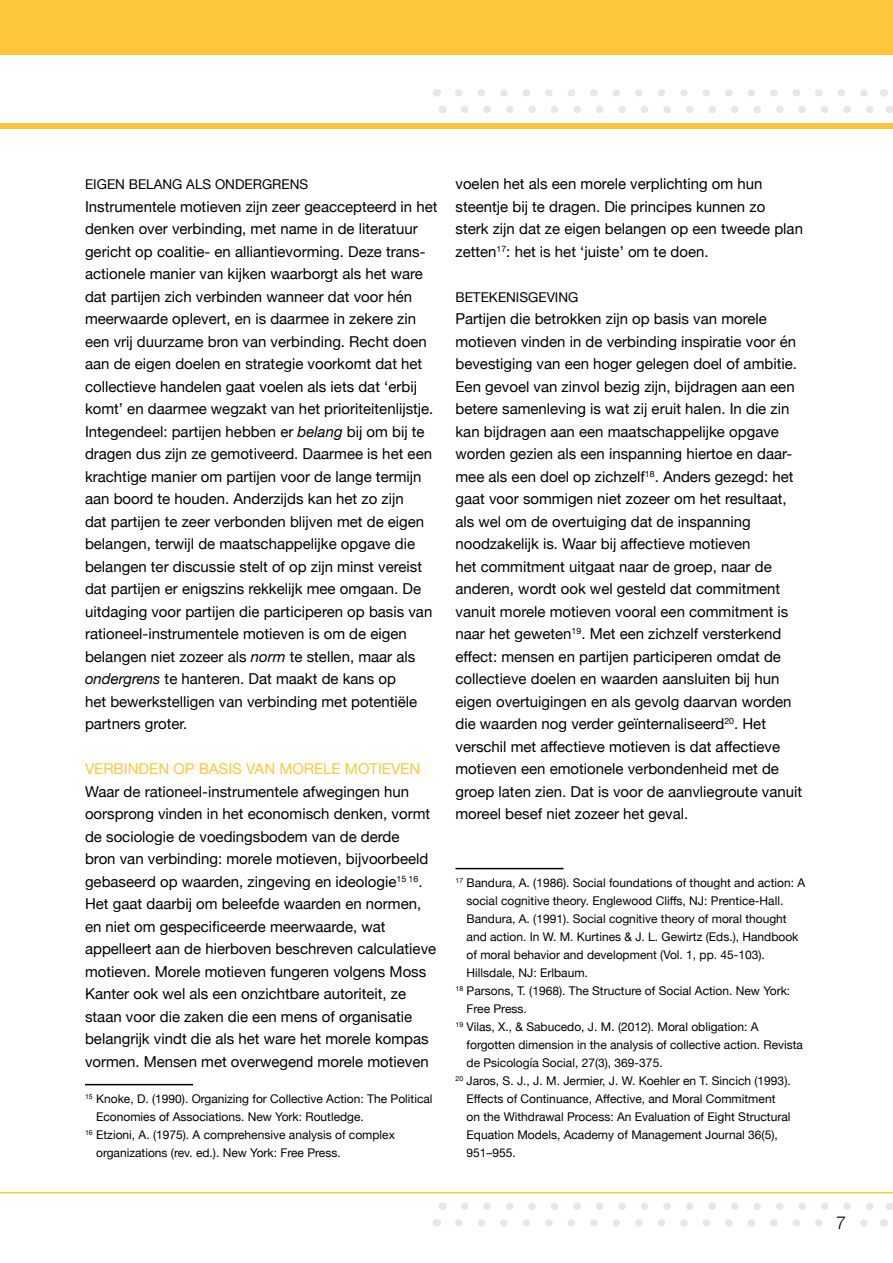
<style>
.page{position:relative;width:893px;height:1263px;background:#fff}
.page>*{position:absolute;margin:0;border:0;box-sizing:border-box;transform-origin:0 0}
.t1{font:300 18px "Helvetica Neue";color:#000}
.t2{font:15px/22.5px "Helvetica Neue";color:#000}
.t3{font:15px "Helvetica Neue";color:#fec73b}
.t4{font:13.5px "Helvetica Neue";color:#000}
.t5{font:12px "Helvetica Neue";color:#000}
.s1{font-style:italic}
</style>
<div class="page">
<svg style="left:465px;top:1202px;width:409px;height:8px"></svg>
<svg style="left:459px;top:1219px;width:409px;height:7px"></svg>
<svg style="left:465px;top:106px;width:409px;height:7px"></svg>
<svg style="left:459px;top:89px;width:409px;height:8px"></svg>
<div style="left:0;top:0;width:893px;height:54px;background:#fec73b"></div>
<div style="left:0;top:123px;width:893px;height:6px;background:#fec73b"></div>
<hr style="left:0;top:1192px;width:893px;height:1px;background:#fec73b">
<div style="left:829px;top:1211px;width:21px;height:26px;background:#fff;border-radius:50%"></div>
<hr style="left:85px;top:1084px;width:108px;height:1px;background:#000">
<hr style="left:455px;top:868px;width:108px;height:1px;background:#000">
<p class="t4" style="left:85px;top:174px;width:225px">EIGEN BELANG ALS ONDERGRENS</p>
<p class="t2" style="left:85px;top:196px;width:354px">Instrumentele motieven zijn zeer geaccepteerd in het denken over verbinding, met name in de literatuur gericht op coalitie- en alliantievorming. Deze trans&shy;actionele manier van kijken waarborgt als het ware dat partijen zich verbinden wanneer dat voor hén meerwaarde oplevert, en is daarmee in zekere zin een vrij duurzame bron van verbinding. Recht doen aan de eigen doelen en strategie voorkomt dat het collectieve handelen gaat voelen als iets dat ‘erbij komt’ en daarmee wegzakt van het prioriteitenlijstje.<br>Integendeel: partijen hebben er <span class="s1">belang</span> bij om bij te dragen dus zijn ze gemotiveerd. Daarmee is het een krachtige manier om partijen voor de lange termijn aan boord te houden. Anderzijds kan het zo zijn<br>dat partijen te zeer verbonden blijven met de eigen belangen, terwijl de maatschappelijke opgave die belangen ter discussie stelt of op zijn minst vereist dat partijen er enigszins rekkelijk mee omgaan. De uitdaging voor partijen die participeren op basis van rationeel-instrumentele motieven is om de eigen belangen niet zozeer als <span class="s1">norm</span> te stellen, maar als <span class="s1">ondergrens</span> te hanteren. Dat maakt de kans op<br>het bewerkstelligen van verbinding met potentiële partners groter.</p>
<p class="t3" style="left:85px;top:758px;width:337px">VERBINDEN OP BASIS VAN MORELE MOTIEVEN</p>
<p class="t2" style="left:85px;top:781px;width:353px">Waar de rationeel-instrumentele afwegingen hun oorsprong vinden in het economisch denken, vormt de sociologie de voedingsbodem van de derde<br>bron van verbinding: morele motieven, bijvoorbeeld gebaseerd op waarden, zingeving en ideologie<sup>15</sup> <sup>16</sup>.<br>Het gaat daarbij om beleefde waarden en normen, en niet om gespecificeerde meerwaarde, wat appelleert aan de hierboven beschreven calculatieve motieven. Morele motieven fungeren volgens Moss Kanter ook wel als een onzichtbare autoriteit, ze staan voor die zaken die een mens of organisatie belangrijk vindt die als het ware het morele kompas vormen. Mensen met overwegend morele motieven</p>
<p class="t5" style="left:85px;top:1090px;width:349px"><sup>15</sup> Knoke, D. (1990). Organizing for Collective Action: The Political</p>
<p class="t5" style="left:96px;top:1108px;width:269px">Economies of Associations. New York: Routledge.</p>
<p class="t5" style="left:85px;top:1126px;width:311px"><sup>16</sup> Etzioni, A. (1975). A comprehensive analysis of complex</p>
<p class="t5" style="left:96px;top:1144px;width:246px">organizations (rev. ed.). New York: Free Press.</p>
<p class="t2" style="left:455px;top:173px;width:349px">voelen het als een morele verplichting om hun steentje bij te dragen. Die principes kunnen zo<br>sterk zijn dat ze eigen belangen op een tweede plan zetten<sup>17</sup>: het is het ‘juiste’ om te doen.</p>
<p class="t4" style="left:455px;top:287px;width:124px">BETEKENISGEVING</p>
<p class="t2" style="left:455px;top:308px;width:348px">Partijen die betrokken zijn op basis van morele motieven vinden in de verbinding inspiratie voor én bevestiging van een hoger gelegen doel of ambitie.<br>Een gevoel van zinvol bezig zijn, bijdragen aan een betere samenleving is wat zij eruit halen. In die zin kan bijdragen aan een maatschappelijke opgave worden gezien als een inspanning hiertoe en daar&shy;mee als een doel op zichzelf<sup>18</sup>. Anders gezegd: het gaat voor sommigen niet zozeer om het resultaat, als wel om de overtuiging dat de inspanning noodzakelijk is. Waar bij affectieve -motieven<br>het commitment uitgaat naar de groep, naar de anderen, wordt ook wel gesteld dat commitment vanuit morele motieven vooral een commitment is naar het geweten<sup>19</sup>. Met een zichzelf versterkend effect: mensen en partijen participeren omdat de collectieve doelen en waarden aansluiten bij hun eigen overtuigingen en als gevolg daarvan worden die waarden nog verder geïnternaliseerd<sup>20</sup>. Het verschil met affectieve motieven is dat affectieve motieven een emotionele verbondenheid met de groep laten zien. Dat is voor de aanvliegroute vanuit moreel besef niet zozeer het geval.</p>
<p class="t5" style="left:455px;top:874px;width:351px"><sup>17</sup> Bandura, A. (1986). Social foundations of thought and action: A</p>
<p class="t5" style="left:467px;top:892px;width:318px">social cognitive theory. Englewood Cliffs, NJ: Prentice-Hall.</p>
<p class="t5" style="left:467px;top:910px;width:322px">Bandura, A. (1991). Social cognitive theory of moral thought</p>
<p class="t5" style="left:467px;top:928px;width:333px">and action. In W. M. Kurtines &amp; J. L. Gewirtz (Eds.), Handbook</p>
<p class="t5" style="left:467px;top:946px;width:300px">of moral behavior and development (Vol. 1, pp. 45-103).</p>
<p class="t5" style="left:467px;top:964px;width:123px">Hillsdale, NJ: Erlbaum.</p>
<p class="t5" style="left:455px;top:982px;width:336px"><sup>18</sup> Parsons, T. (1968). The Structure of Social Action. New York:</p>
<p class="t5" style="left:467px;top:1000px;width:62px">Free Press.</p>
<p class="t5" style="left:455px;top:1018px;width:304px"><sup>19</sup> Vilas, X., &amp; Sabucedo, J. M. (2012). Moral obligation: A</p>
<p class="t5" style="left:467px;top:1036px;width:338px">forgotten dimension in the analysis of collective action. Revista</p>
<p class="t5" style="left:467px;top:1054px;width:198px">de Psicología Social, 27(3), 369-375.</p>
<p class="t5" style="left:455px;top:1072px;width:337px"><sup>20</sup> Jaros, S. J., J. M. Jermier, J. W. Koehler en T. Sincich (1993).</p>
<p class="t5" style="left:467px;top:1090px;width:310px">Effects of Continuance, Affective, and Moral Commitment</p>
<p class="t5" style="left:467px;top:1108px;width:325px">on the Withdrawal Process: An Evaluation of Eight Structural</p>
<p class="t5" style="left:467px;top:1126px;width:313px">Equation Models, Academy of Management Journal 36(5),</p>
<p class="t5" style="left:467px;top:1144px;width:51px">951–955.</p>
<p class="t1" style="left:836px;top:1208px;width:12px">7</p>
</div>
